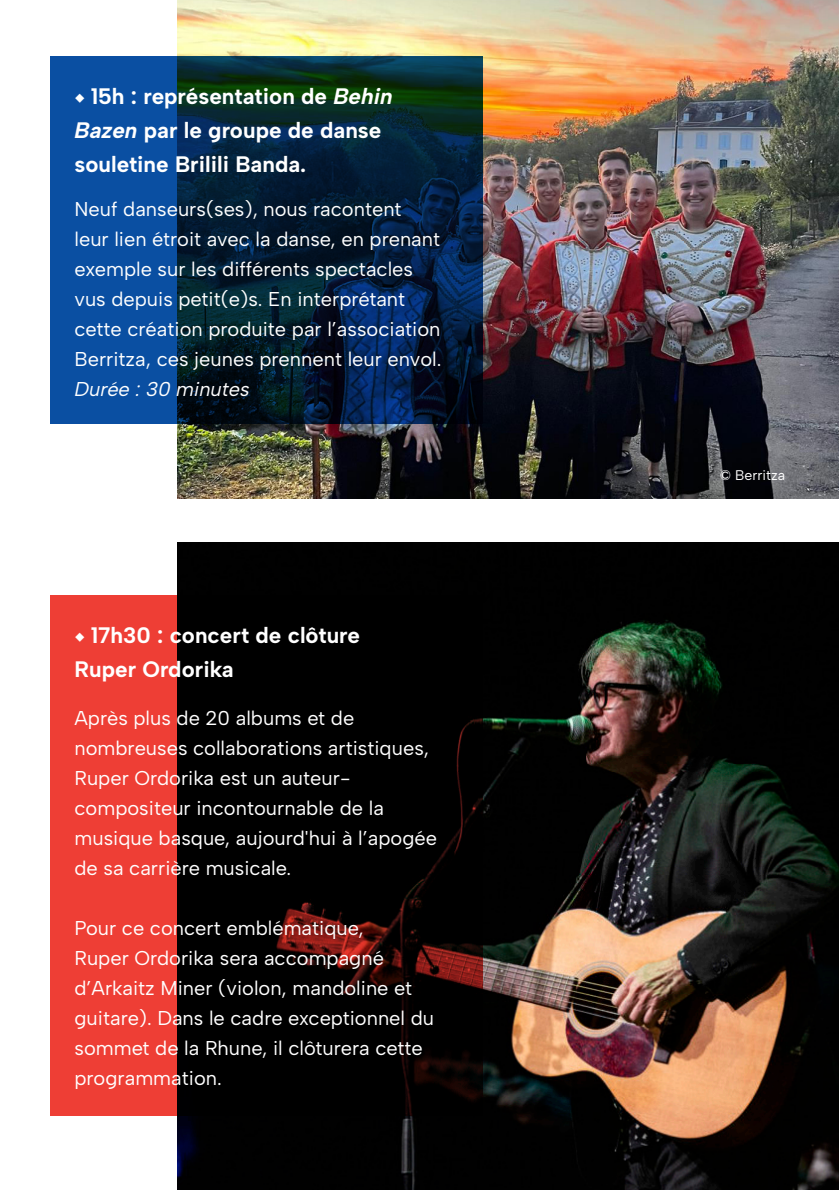
<style>
.page{position:relative;width:839px;height:1190px;background:#fff}
.page>*{position:absolute;margin:0;border:0;box-sizing:border-box;transform-origin:0 0}
.t1{font:700 22.4px/34px "Albert Sans";color:#fff}
.t2{font:20px/30px "Albert Sans";color:#fff}
.t3{font:italic 20px "Albert Sans";color:#fff}
.t4{font:14px "Albert Sans";color:#fff}
.s1{font-family:"Adobe Clean UX";font-weight:400}
.s2{font-style:italic}
</style>
<div class="page">
<img style="left:177px;top:0;width:661px;height:498px">
<img style="left:177px;top:543px;width:661px;height:647px">
<svg style="left:50px;top:595px;width:432px;height:520px;background:#4a1310"></svg>
<svg style="left:50px;top:56px;width:432px;height:367px;background:#062f55"></svg>
<p class="t1" style="left:74px;top:79px;width:319px"><span class="s1">◆</span> 15h : représentation de <span class="s2">Behin<br>Bazen</span> par le groupe de danse souletine Brilili Banda.</p>
<p class="t2" style="left:74px;top:194px;width:368px">Neuf danseurs(ses), nous racontent<br>leur lien étroit avec la danse, en prenant exemple sur les différents spectacles vus depuis petit(e)s. En interprétant cette création produite par l’association Berritza, ces jeunes prennent leur envol.</p>
<p class="t3" style="left:74px;top:377px;width:177px">Durée : 30 minutes</p>
<p class="t1" style="left:74px;top:618px;width:287px"><span class="s1">◆</span> 17h30 : concert de clôture</p>
<p class="t1" style="left:74px;top:652px;width:161px">Ruper Ordorika</p>
<p class="t2" style="left:74px;top:702px;width:364px">Après plus de 20 albums et de nombreuses collaborations artistiques, Ruper Ordorika est un auteur&shy;compositeur incontournable de la musique basque, aujourd'hui à l’apogée de sa carrière musicale.</p>
<p class="t2" style="left:74px;top:912px;width:361px">Pour ce concert emblématique,<br>Ruper Ordorika sera accompagné d’Arkaitz Miner (violon, mandoline et guitare). Dans le cadre exceptionnel du sommet de la Rhune, il clôturera cette programmation.</p>
<p class="t4" style="left:719px;top:466px;width:67px">© Berritza</p>
</div>
